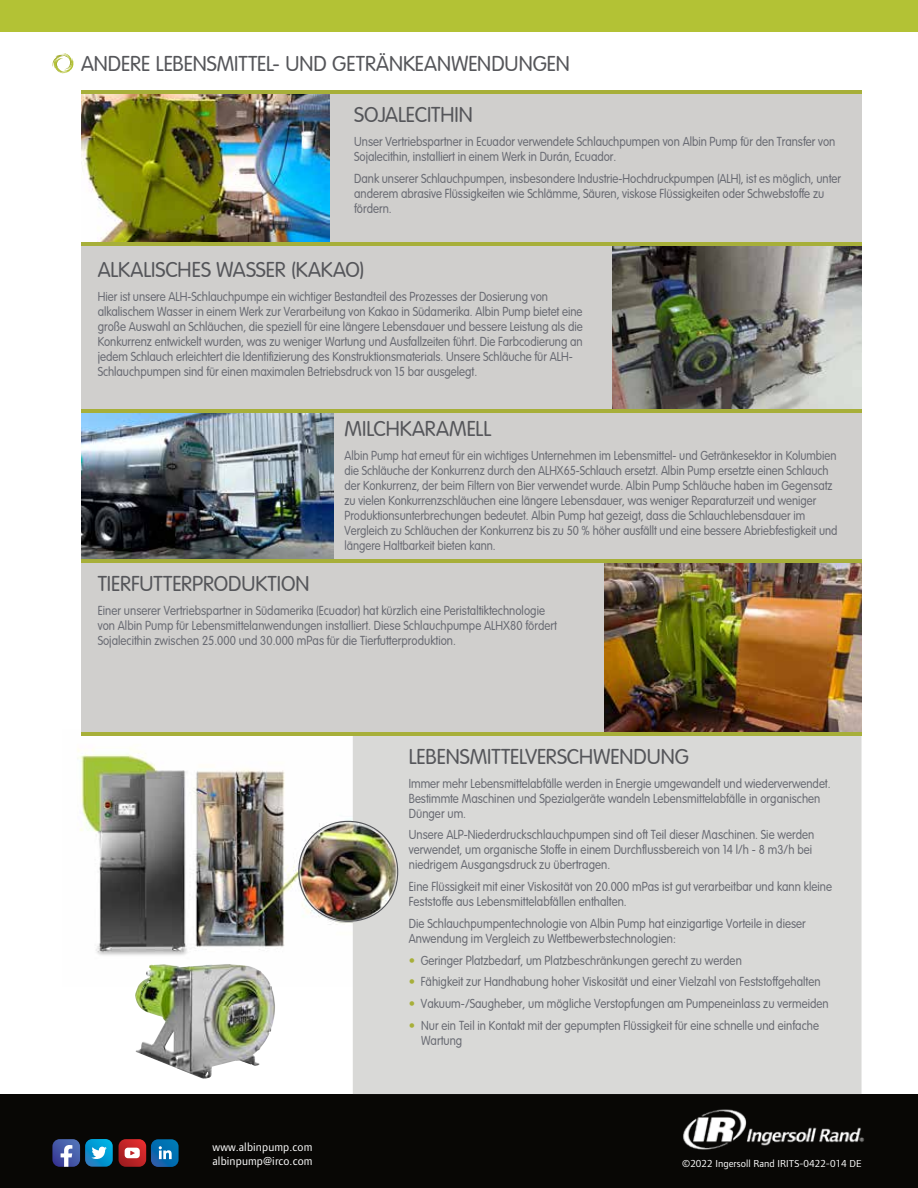
<style>
.page{position:relative;width:918px;height:1188px;background:#fff}
.page>*{position:absolute;margin:0;border:0;box-sizing:border-box;transform-origin:0 0}
.t1{font:21px "Arial Rounded";letter-spacing:.005em;color:#55565a}
.t2{font:12.75px/15px "Arial Rounded";color:#696b73;scale:.9 1}
.t3{font:12.75px/15px "Arial Rounded";color:#696b73;scale:.89 1}
.t4{font:12px/13.5px "Foundry Form Sans";letter-spacing:.01em;color:#fff}
.t5{font:10.5px "Foundry Form Sans";letter-spacing:.005em;color:#fff}
.s1{color:#a7af39}
</style>
<div class="page">
<img style="left:77px;top:748px;width:276px;height:207px">
<img style="left:135px;top:964px;width:140px;height:115px">
<div style="left:0;top:1094px;width:918px;height:94px;background:#080705"></div>
<svg style="left:52px;top:1139px;width:61px;height:28px;background:#4079a8"></svg>
<svg style="left:119px;top:1139px;width:60px;height:28px;background:#675771"></svg>
<div style="left:0;top:0;width:918px;height:32px;background:#b3c235"></div>
<img style="left:683px;top:1109px;width:181px;height:41px">
<svg style="left:53px;top:53px;width:20px;height:21px"></svg>
<div style="left:321px;top:91px;width:541px;height:174px;background:#d0cfcd"></div>
<img style="left:81px;top:94px;width:249px;height:148px">
<hr style="left:81px;top:91px;width:781px;height:3px;background:#a7af39">
<div style="left:81px;top:246px;width:541px;height:188px;background:#d0cfcd"></div>
<img style="left:612px;top:246px;width:249px;height:163px">
<hr style="left:81px;top:242px;width:781px;height:4px;background:#a7af39">
<div style="left:81px;top:413px;width:781px;height:148px;background:#d0cfcd"></div>
<div style="left:81px;top:560px;width:781px;height:174px;background:#d0cfcd"></div>
<img style="left:604px;top:563px;width:258px;height:169px">
<div style="left:353px;top:736px;width:509px;height:358px;background:#d9d9d7"></div>
<hr style="left:81px;top:732px;width:781px;height:4px;background:#a7af39">
<img style="left:81px;top:413px;width:253px;height:147px">
<hr style="left:81px;top:560px;width:781px;height:3px;background:#a7af39">
<hr style="left:81px;top:409px;width:781px;height:4px;background:#a7af39">
<h1 class="t1" style="left:81px;top:48px;width:490px">ANDERE LEBENSMITTEL- UND GETRÄNKEANWENDUNGEN</h1>
<h1 class="t1" style="left:354px;top:100px;width:120px">SOJALECITHIN</h1>
<p class="t2" style="left:354px;top:133px;width:536px">Unser Vertriebspartner in Ecuador verwendete Schlauchpumpen von Albin Pump für den Transfer von<br>Sojalecithin, installiert in einem Werk in Durán, Ecuador.</p>
<p class="t2" style="left:354px;top:170px;width:542px">Dank unserer Schlauchpumpen, insbesondere Industrie-Hochdruckpumpen (ALH), ist es möglich, unter anderem abrasive Flüssigkeiten wie Schlämme, Säuren, viskose Flüssigkeiten oder Schwebstoffe zu fördern.</p>
<h1 class="t1" style="left:98px;top:254px;width:268px">ALKALISCHES WASSER (KAKAO)</h1>
<p class="t2" style="left:98px;top:288px;width:540px">Hier ist unsere ALH-Schlauchpumpe ein wichtiger Bestandteil des Prozesses der Dosierung von alkalischem Wasser in einem Werk zur Verarbeitung von Kakao in Südamerika. Albin Pump bietet eine große Auswahl an Schläuchen, die speziell für eine längere Lebensdauer und bessere Leistung als die Konkurrenz entwickelt wurden, was zu weniger Wartung und Ausfallzeiten führt. Die Farbcodierung an jedem Schlauch erleichtert die Identifizierung des Konstruktionsmaterials. Unsere Schläuche für ALH-Schlauchpumpen sind für einen maximalen Betriebsdruck von 15 bar ausgelegt.</p>
<h1 class="t1" style="left:345px;top:414px;width:148px">MILCHKARAMELL</h1>
<p class="t3" style="left:345px;top:447px;width:555px">Albin Pump hat erneut für ein wichtiges Unternehmen im Lebensmittel- und Getränkesektor in Kolumbien die Schläuche der Konkurrenz durch den ALHX65-Schlauch ersetzt. Albin Pump ersetzte einen Schlauch der Konkurrenz, der beim Filtern von Bier verwendet wurde. Albin Pump Schläuche haben im Gegensatz zu vielen Konkurrenzschläuchen eine längere Lebensdauer, was weniger Reparaturzeit und weniger Produktionsunterbrechungen bedeutet. Albin Pump hat gezeigt, dass die Schlauchlebensdauer im Vergleich zu Schläuchen der Konkurrenz bis zu 50 % höher ausfällt und eine bessere Abriebfestigkeit und längere Haltbarkeit bieten kann.</p>
<h1 class="t1" style="left:98px;top:569px;width:213px">TIERFUTTERPRODUKTION</h1>
<p class="t2" style="left:98px;top:602px;width:512px">Einer unserer Vertriebspartner in Südamerika (Ecuador) hat kürzlich eine Peristaltiktechnologie von Albin Pump für Lebensmittelanwendungen installiert. Diese Schlauchpumpe ALHX80 fördert<br>Sojalecithin zwischen 25.000 und 30.000 mPas für die Tierfutterproduktion.</p>
<p class="t4" style="left:213px;top:1141px;width:102px">www.albinpump.com albinpump@irco.com</p>
<h1 class="t1" style="left:409px;top:741px;width:282px">LEBENSMITTELVERSCHWENDUNG</h1>
<p class="t2" style="left:409px;top:775px;width:470px">Immer mehr Lebensmittelabfälle werden in Energie umgewandelt und wiederverwendet.<br>Bestimmte Maschinen und Spezialgeräte wandeln Lebensmittelabfälle in organischen<br>Dünger um.</p>
<p class="t2" style="left:409px;top:826px;width:452px">Unsere ALP-Niederdruckschlauchpumpen sind oft Teil dieser Maschinen. Sie werden verwendet, um organische Stoffe in einem Durchflussbereich von 14 l/h - 8 m3/h bei niedrigem Ausgangsdruck zu übertragen.</p>
<p class="t2" style="left:409px;top:878px;width:472px">Eine Flüssigkeit mit einer Viskosität von 20.000 mPas ist gut verarbeitbar und kann kleine<br>Feststoffe aus Lebensmittelabfällen enthalten.</p>
<p class="t2" style="left:409px;top:915px;width:443px">Die Schlauchpumpentechnologie von Albin Pump hat einzigartige Vorteile in dieser<br>Anwendung im Vergleich zu Wettbewerbstechnologien:</p>
<p class="t2" style="left:409px;top:952px;width:371px"><span class="s1">•</span> Geringer Platzbedarf, um Platzbeschränkungen gerecht zu werden</p>
<p class="t2" style="left:409px;top:973px;width:459px"><span class="s1">•</span> Fähigkeit zur Handhabung hoher Viskosität und einer Vielzahl von Feststoffgehalten</p>
<p class="t2" style="left:409px;top:995px;width:468px"><span class="s1">•</span> Vakuum-/Saugheber, um mögliche Verstopfungen am Pumpeneinlass zu vermeiden</p>
<p class="t2" style="left:421px;top:1017px;width:444px;text-indent:-12px"><span class="s1">•</span> Nur ein Teil in Kontakt mit der gepumpten Flüssigkeit für eine schnelle und einfache<br>Wartung</p>
<p class="t5" style="left:682px;top:1157px;width:181px">©2022 Ingersoll Rand IRITS-0422-014 DE</p>
</div>
